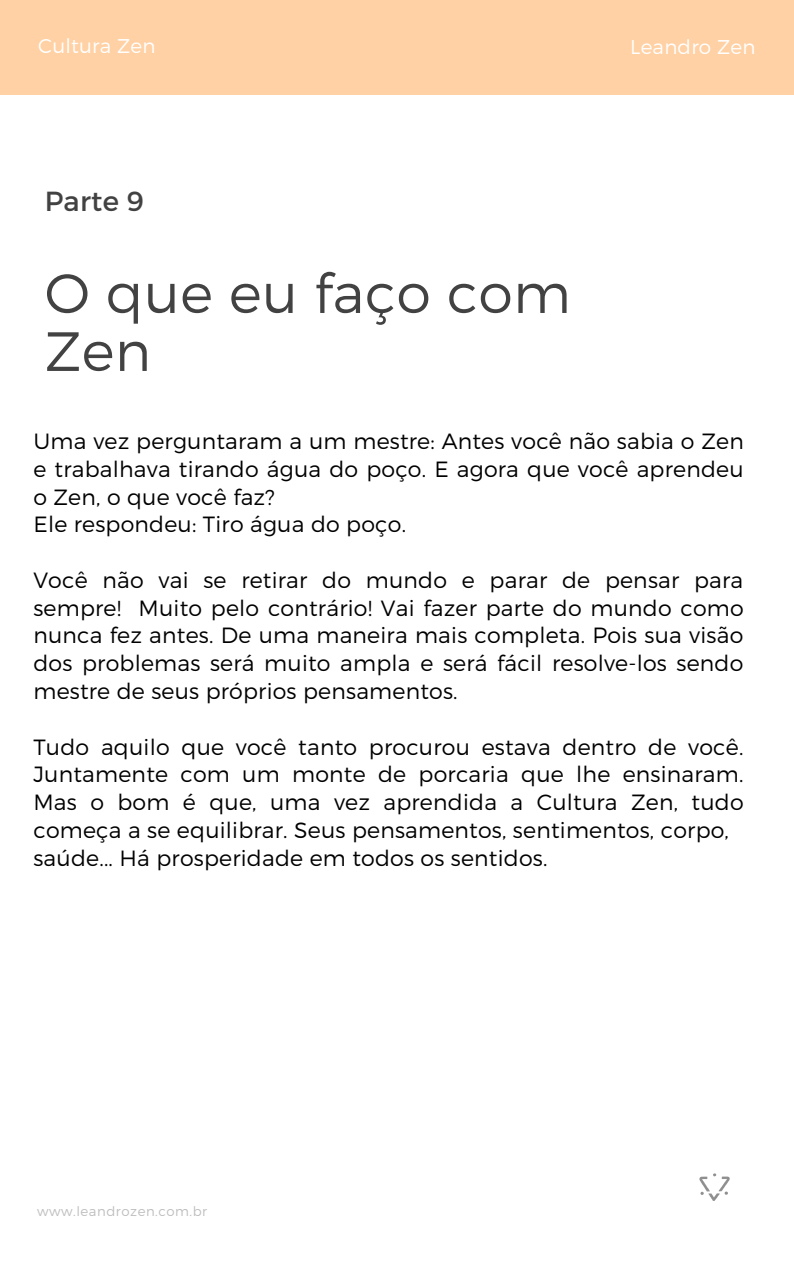
<style>
.page{position:relative;width:794px;height:1266px;background:#fff}
.page>*{position:absolute;margin:0;border:0;box-sizing:border-box;transform-origin:0 0}
.t1{font:300 55.2px/58px "Montserrat";letter-spacing:.01em;color:#424242}
.t2{font:27.6px "Montserrat";letter-spacing:.01em;color:#424242}
.t3{font:300 22.05px/27.8px "Montserrat";letter-spacing:.01em;color:#000}
.t4{font:300 19.88px "Montserrat";letter-spacing:.01em;color:#fff}
.t5{font:300 13.27px "Montserrat";letter-spacing:.04em;color:#bebebe}
</style>
<div class="page">
<div style="left:0;top:0;width:793px;height:95px;background:#ffd1a4"></div>
<img style="left:699px;top:1173px;width:31px;height:28px">
<p class="t4" style="left:38px;top:33px;width:119px">Cultura Zen</p>
<p class="t4" style="left:630px;top:34px;width:127px">Leandro Zen</p>
<p class="t2" style="left:45px;top:184px;width:100px">Parte 9</p>
<h1 class="t1" style="left:45px;top:261px;width:527px">O que eu faço com<br>Zen</h1>
<p class="t3" style="left:33px;top:426px;width:711px">Uma vez perguntaram a um mestre: Antes você não sabia o Zen e trabalhava tirando água do poço. E agora que você aprendeu o Zen, o que você faz?<br>Ele respondeu: Tiro água do poço.</p>
<p class="t3" style="left:33px;top:565px;width:711px;text-align:justify">Você não vai se retirar do mundo e parar de pensar para sempre! Muito pelo contrário! Vai fazer parte do mundo como nunca fez antes. De uma maneira mais completa. Pois sua visão dos problemas será muito ampla e será fácil resolve-los sendo mestre de seus próprios pensamentos.</p>
<p class="t3" style="left:33px;top:732px;width:711px">Tudo aquilo que você tanto procurou estava dentro de você.<br>Juntamente com um monte de porcaria que lhe ensinaram.<br>Mas o bom é que, uma vez aprendida a Cultura Zen, tudo começa a se equilibrar. Seus pensamentos, sentimentos, corpo, saúde... Há prosperidade em todos os sentidos.</p>
<p class="t5" style="left:37px;top:1202px;width:171px">www.leandrozen.com.br</p>
</div>
